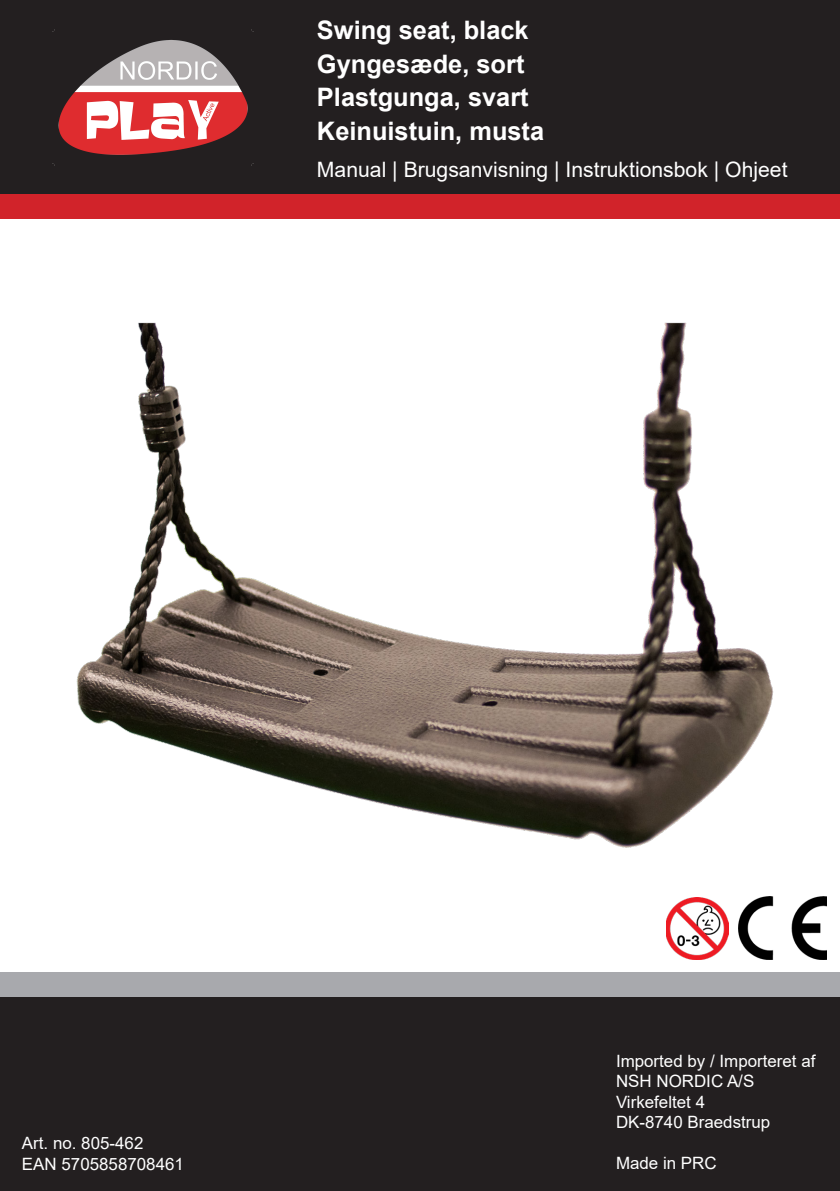
<style>
.page{position:relative;width:840px;height:1191px;background:#fff}
.page>*{position:absolute;margin:0;border:0;box-sizing:border-box;transform-origin:0 0}
.t1{font:700 25.4px/34px "Arial";color:#fff}
.t2{font:21.2px "Arial";color:#fff}
.t3{font:17px/20.4px "Arial";color:#fff}
</style>
<div class="page">
<div style="left:0;top:0;width:839px;height:194px;background:#231f20"></div>
<div style="left:0;top:996px;width:839px;height:195px;background:#231f20"></div>
<img style="left:52px;top:29px;width:202px;height:136px">
<div style="left:0;top:194px;width:839px;height:24px;background:#d1232a"></div>
<div style="left:0;top:972px;width:839px;height:24px;background:#a8a9ad"></div>
<img style="left:738px;top:896px;width:87px;height:63px">
<img style="left:666px;top:919px;width:62px;height:40px">
<img style="left:76px;top:322px;width:728px;height:597px">
<p class="t1" style="left:317px;top:13px;width:228px">Swing seat, black<br>Gyngesæde, sort<br>Plastgunga, svart<br>Keinuistuin, musta</p>
<p class="t2" style="left:317px;top:155px;width:472px">Manual | Brugsanvisning | Instruktionsbok | Ohjeet</p>
<p class="t3" style="left:22px;top:1133px;width:163px">Art. no. 805-462<br>EAN 5705858708461</p>
<p class="t3" style="left:615px;top:1050px;width:201px">Imported by / Importeret af<br>NSH NORDIC A/S<br>Virkefeltet 4<br>DK-8740 Braedstrup</p>
<p class="t3" style="left:615px;top:1152px;width:102px">Made in PRC</p>
</div>
